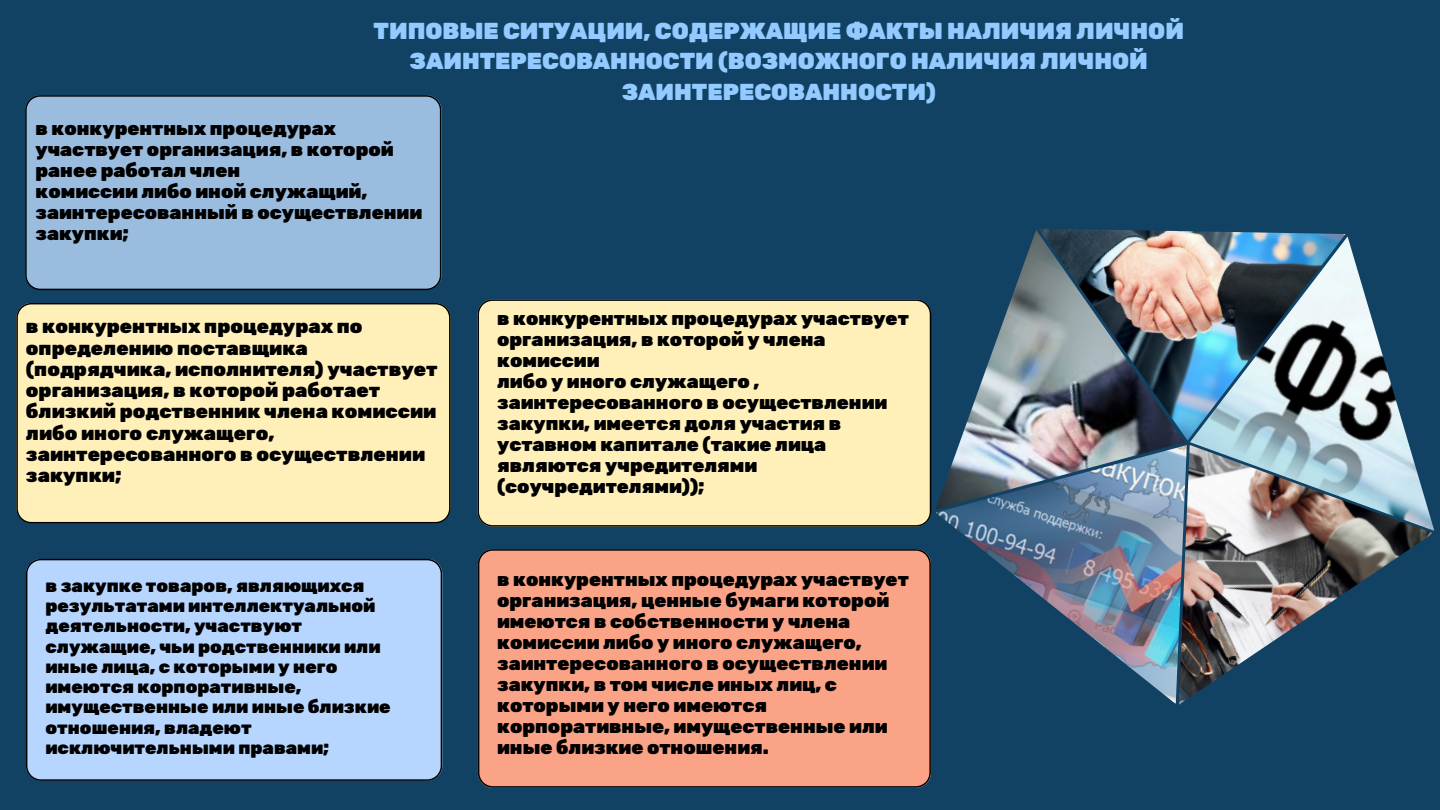
<style>
.page{position:relative;width:1440px;height:810px;background:#114263}
.page>*{position:absolute;margin:0;border:0;box-sizing:border-box;transform-origin:0 0}
.t1{font:900 23px/30.8px "Rubik";color:#93caff;text-align:center}
.t2{font:900 19.8px/21.3px "Rubik";color:#000}
.t3{font:900 19.3px/21px "Rubik";color:#000}
.t4{font:900 18.3px/20.2px "Rubik";color:#000}
</style>
<div class="page">
<img style="left:1179px;top:445px;width:254px;height:260px">
<img style="left:936px;top:445px;width:251px;height:259px">
<img style="left:1039px;top:229px;width:307px;height:212px">
<img style="left:1190px;top:236px;width:244px;height:295px">
<img style="left:936px;top:230px;width:249px;height:279px">
<div style="left:16px;top:303px;width:435px;height:220px;background:#fff0ba"></div>
<div style="left:25px;top:95px;width:416px;height:195px;background:#9abddf"></div>
<div style="left:26px;top:559px;width:416px;height:222px;background:#b7d6ff"></div>
<div style="left:478px;top:299px;width:453px;height:228px;background:#fff0ba"></div>
<div style="left:478px;top:549px;width:453px;height:239px;background:#faa387"></div>
<p class="t1" style="left:374px;top:15px;width:812px">ТИПОВЫЕ СИТУАЦИИ, СОДЕРЖАЩИЕ ФАКТЫ НАЛИЧИЯ ЛИЧНОЙ<br>ЗАИНТЕРЕСОВАННОСТИ (ВОЗМОЖНОГО НАЛИЧИЯ ЛИЧНОЙ<br>ЗАИНТЕРЕСОВАННОСТИ)</p>
<p class="t3" style="left:36px;top:118px;width:360px">в конкурентных процедурах участвует организация, в которой ранее работал член</p>
<p class="t3" style="left:36px;top:181px;width:388px">комиссии либо иной служащий, заинтересованный в осуществлении закупки;</p>
<p class="t2" style="left:26px;top:316px;width:413px">в конкурентных процедурах по определению поставщика (подрядчика, исполнителя) участвует организация, в которой работает близкий родственник члена комиссии либо иного служащего, заинтересованного в осуществлении закупки;</p>
<p class="t4" style="left:45px;top:576px;width:347px">в закупке товаров, являющихся результатами интеллектуальной деятельности, участвуют служащие, чьи родственники или иные лица, с которыми у него имеются корпоративные, имущественные или иные близкие отношения, владеют</p>
<p class="t4" style="left:45px;top:738px;width:285px">исключительными правами;</p>
<p class="t3" style="left:497px;top:307px;width:413px">в конкурентных процедурах участвует организация, в которой у члена комиссии</p>
<p class="t3" style="left:497px;top:370px;width:392px">либо у иного служащего , заинтересованного в осуществлении закупки, имеется доля участия в уставном капитале (такие лица являются учредителями (соучредителями));</p>
<p class="t3" style="left:497px;top:569px;width:413px">в конкурентных процедурах участвует организация, ценные бумаги которой</p>
<p class="t3" style="left:497px;top:611px;width:366px">имеются в собственности у члена комиссии либо у иного служащего,</p>
<p class="t3" style="left:497px;top:653px;width:392px">заинтересованного в осуществлении закупки, в том числе иных лиц, с которыми у него имеются корпоративные, имущественные или иные близкие отношения.</p>
</div>
